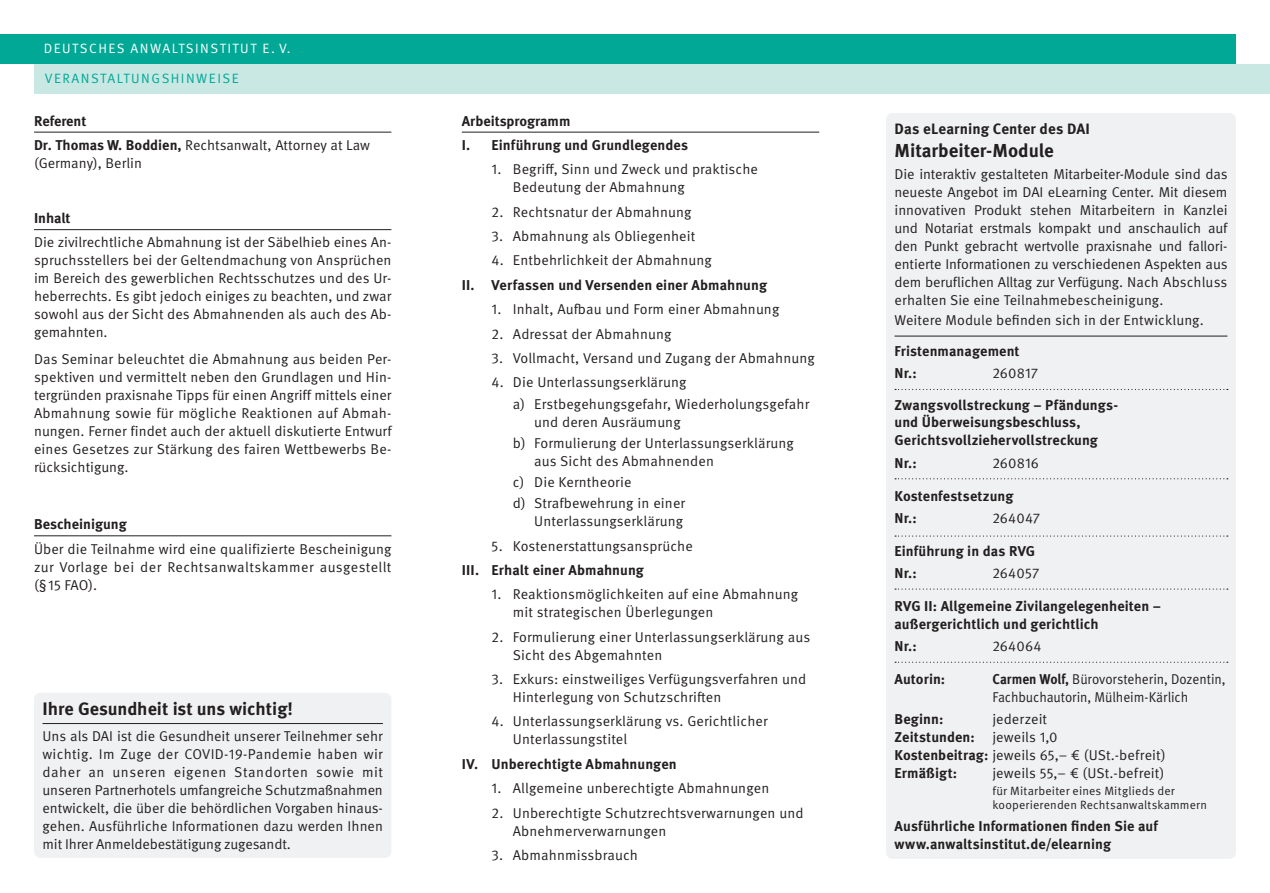
<style>
.page{position:relative;width:1270px;height:893px;background:#fff}
.page>*{position:absolute;margin:0;border:0;box-sizing:border-box;transform-origin:0 0}
.t1{font:700 18.75px "Meta OT";color:#231f20}
.Fließtext_Bold_Linie{font:700 18px "Meta OT";letter-spacing:-.005em;color:#231f20}
.t2{font:700 15px "Meta OT";letter-spacing:.005em;color:#231f20}
.Inhaltstext{font:14.25px/18px "Meta OT Norm";color:#231f20;text-align:justify}
.Arbeitsprogramm_Einz{font:14.25px/18px "Meta OT Norm";letter-spacing:.01em;color:#231f20}
.Arbeitsprogramm_Über{font:700 14.25px/17.5px "Meta OT";letter-spacing:.005em;color:#231f20}
.Inhaltstext-2{font:14.25px/18px "Meta OT Norm";color:#231f20;scale:.93 1}
.Fließtext{font:14.25px/18px "Meta OT Norm";color:#231f20}
.Fließtext_Bold_Linie-2{font:700 14.25px "Meta OT";color:#231f20}
.t3{font:13.5px "Meta OT Norm";letter-spacing:.11em;color:#fff}
.t4{font:13.5px "Meta OT Norm";letter-spacing:.11em;color:#00a895}
.t5{font:12px/14.4px "Meta OT Norm";letter-spacing:.015em;color:#231f20}
.s1{font-family:"Meta OT";font-weight:700}
.s2{font-family:"Meta OT Norm";font-weight:400}
</style>
<div class="page">
<div style="left:34px;top:64px;width:1235px;height:30px;background:#c9e8e4"></div>
<div style="left:0;top:34px;width:1235px;height:30px;background:#00a895"></div>
<hr style="left:462px;top:132px;width:357px;height:1px;background:#231f20">
<hr style="left:34px;top:132px;width:357px;height:1px;background:#231f20">
<hr style="left:34px;top:229px;width:357px;height:1px;background:#231f20">
<hr style="left:34px;top:536px;width:357px;height:1px;background:#231f20">
<div style="left:34px;top:693px;width:357px;height:165px;background:#f0f1f2;border-radius:6px"></div>
<hr style="left:43px;top:723px;width:340px;height:1px;background:#231f20">
<div style="left:885px;top:113px;width:350px;height:746px;background:#f0f1f2;border-radius:6px"></div>
<hr style="left:894px;top:336px;width:333px;height:1px;background:#231f20">
<svg style="left:895px;top:389px;width:332px;height:1px"></svg>
<svg style="left:895px;top:478px;width:332px;height:1px"></svg>
<svg style="left:895px;top:535px;width:332px;height:2px"></svg>
<svg style="left:895px;top:588px;width:332px;height:2px"></svg>
<svg style="left:895px;top:662px;width:332px;height:1px"></svg>
<p class="t3" style="left:44px;top:40px;width:248px">DEUTSCHES ANWALTSINSTITUT E. V.</p>
<p class="t4" style="left:45px;top:70px;width:195px">VERANSTALTUNGSHINWEISE</p>
<p class="Fließtext_Bold_Linie-2" style="left:34px;top:112px;width:54px">Referent</p>
<p class="Fließtext" style="left:34px;top:136px;width:337px"><span class="s1">Dr. Thomas W. Boddien,</span> Rechtsanwalt, Attorney at Law (Germany), Berlin</p>
<p class="Fließtext_Bold_Linie-2" style="left:34px;top:209px;width:38px">Inhalt</p>
<p class="Inhaltstext" style="left:34px;top:234px;width:359px">Die zivilrechtliche Abmahnung ist der Säbelhieb eines An&shy;spruchsstellers bei der Geltendmachung von Ansprüchen im Bereich des gewerblichen Rechtsschutzes und des Ur&shy;heberrechts. Es gibt jedoch einiges zu beachten, und zwar sowohl aus der Sicht des Abmahnenden als auch des Ab&shy;gemahnten.</p>
<p class="Inhaltstext" style="left:34px;top:350px;width:359px">Das Seminar beleuchtet die Abmahnung aus beiden Per&shy;spektiven und vermittelt neben den Grundlagen und Hin&shy;tergründen praxisnahe Tipps für einen Angriff mittels einer Abmahnung sowie für mögliche Reaktionen auf Abmah&shy;nungen. Ferner findet auch der aktuell diskutierte Entwurf eines Gesetzes zur Stärkung des fairen Wettbewerbs Be&shy;rücksichtigung.</p>
<p class="Fließtext_Bold_Linie-2" style="left:34px;top:515px;width:94px">Bescheinigung</p>
<p class="Inhaltstext" style="left:34px;top:540px;width:359px">Über die Teilnahme wird eine qualifizierte Bescheinigung zur Vorlage bei der Rechtsanwaltskammer ausgestellt (§15 FAO).</p>
<p class="Fließtext_Bold_Linie" style="left:43px;top:697px;width:252px">Ihre Gesundheit ist uns wichtig!</p>
<p class="Inhaltstext" style="left:43px;top:728px;width:342px">Uns als DAI ist die Gesundheit unserer Teilnehmer sehr wichtig. Im Zuge der COVID-19-Pandemie haben wir daher an unseren eigenen Standorten sowie mit unseren Partnerhotels umfangreiche Schutzmaßnahmen entwickelt, die über die behördlichen Vorgaben hinaus&shy;gehen. Ausführliche Informationen dazu werden Ihnen mit Ihrer Anmeldebestätigung zugesandt.</p>
<p class="Fließtext_Bold_Linie-2" style="left:462px;top:112px;width:110px">Arbeitsprogramm</p>
<p class="Arbeitsprogramm_Über" style="left:462px;top:136px;width:228px">I. Einführung und Grundlegendes</p>
<p class="Arbeitsprogramm_Einz" style="left:513px;top:161px;width:247px;text-indent:-21px">1. Begriff, Sinn und Zweck und praktische<br>Bedeutung der Abmahnung</p>
<p class="Arbeitsprogramm_Einz" style="left:491px;top:203px;width:201px">2. Rechtsnatur der Abmahnung</p>
<p class="Arbeitsprogramm_Einz" style="left:491px;top:227px;width:205px">3. Abmahnung als Obliegenheit</p>
<p class="Arbeitsprogramm_Einz" style="left:491px;top:252px;width:222px">4. Entbehrlichkeit der Abmahnung</p>
<p class="Arbeitsprogramm_Über" style="left:462px;top:276px;width:307px">II. Verfassen und Versenden einer Abmahnung</p>
<p class="Arbeitsprogramm_Einz" style="left:491px;top:300px;width:289px">1. Inhalt, Aufbau und Form einer Abmahnung</p>
<p class="Arbeitsprogramm_Einz" style="left:491px;top:325px;width:181px">2. Adressat der Abmahnung</p>
<p class="Arbeitsprogramm_Einz" style="left:491px;top:349px;width:325px">3. Vollmacht, Versand und Zugang der Abmahnung</p>
<p class="Arbeitsprogramm_Einz" style="left:491px;top:374px;width:196px">4. Die Unterlassungserklärung</p>
<p class="Arbeitsprogramm_Einz" style="left:534px;top:395px;width:277px;text-indent:-21px">a) Erstbegehungsgefahr, Wiederholungsgefahr und deren Ausräumung</p>
<p class="Arbeitsprogramm_Einz" style="left:534px;top:434px;width:261px;text-indent:-21px">b) Formulierung der Unterlassungserklärung aus Sicht des Abmahnenden</p>
<p class="Arbeitsprogramm_Einz" style="left:513px;top:473px;width:120px">c) Die Kerntheorie</p>
<p class="Arbeitsprogramm_Einz" style="left:513px;top:494px;width:174px;text-align:right">d) Strafbewehrung in einer<br>Unterlassungserklärung</p>
<p class="Arbeitsprogramm_Einz" style="left:491px;top:537px;width:203px">5. Kostenerstattungsansprüche</p>
<p class="Arbeitsprogramm_Über" style="left:462px;top:561px;width:184px">III. Erhalt einer Abmahnung</p>
<p class="Arbeitsprogramm_Einz" style="left:513px;top:585px;width:287px;text-indent:-21px">1. Reaktionsmöglichkeiten auf eine Abmahnung mit strategischen Überlegungen</p>
<p class="Arbeitsprogramm_Einz" style="left:513px;top:628px;width:299px;text-indent:-21px">2. Formulierung einer Unterlassungserklärung aus<br>Sicht des Abgemahnten</p>
<p class="Arbeitsprogramm_Einz" style="left:513px;top:670px;width:295px;text-indent:-21px">3. Exkurs: einstweiliges Verfügungsverfahren und<br>Hinterlegung von Schutzschriften</p>
<p class="Arbeitsprogramm_Einz" style="left:513px;top:713px;width:256px;text-indent:-21px">4. Unterlassungserklärung vs. Gerichtlicher<br>Unterlassungstitel</p>
<p class="Arbeitsprogramm_Über" style="left:462px;top:755px;width:216px">IV. Unberechtigte Abmahnungen</p>
<p class="Arbeitsprogramm_Einz" style="left:491px;top:779px;width:279px">1. Allgemeine unberechtigte Abmahnungen</p>
<p class="Arbeitsprogramm_Einz" style="left:513px;top:804px;width:292px;text-indent:-21px">2. Unberechtigte Schutzrechtsverwarnungen und<br>Abnehmerverwarnungen</p>
<p class="Arbeitsprogramm_Einz" style="left:491px;top:846px;width:148px">3. Abmahnmissbrauch</p>
<p class="t2" style="left:894px;top:120px;width:197px">Das eLearning Center des DAI</p>
<p class="t1" style="left:894px;top:138px;width:161px">Mitarbeiter-Module</p>
<p class="Inhaltstext" style="left:894px;top:165px;width:334px">Die interaktiv gestalteten Mitarbeiter-Module sind das neueste Angebot im DAI eLearning Center. Mit diesem innovativen Produkt stehen Mitarbeitern in Kanzlei und Notariat erstmals kompakt und anschaulich auf den Punkt gebracht wertvolle praxisnahe und fallori&shy;entierte Informationen zu verschiedenen Aspekten aus dem beruflichen Alltag zur Verfügung. Nach Abschluss erhalten Sie eine Teilnahmebescheinigung.</p>
<p class="Inhaltstext" style="left:894px;top:311px;width:311px">Weitere Module befinden sich in der Entwicklung.</p>
<p class="Arbeitsprogramm_Über" style="left:894px;top:342px;width:127px">Fristenmanagement</p>
<p class="Arbeitsprogramm_Über" style="left:894px;top:365px;width:24px">Nr.:</p>
<p class="Inhaltstext" style="left:992px;top:364px;width:47px">260817</p>
<p class="Arbeitsprogramm_Über" style="left:894px;top:397px;width:225px">Zwangsvollstreckung – Pfändungs&shy;und Überweisungsbeschluss,<br>Gerichtsvollziehervollstreckung</p>
<p class="Arbeitsprogramm_Über" style="left:894px;top:454px;width:24px">Nr.:</p>
<p class="Inhaltstext" style="left:992px;top:454px;width:48px">260816</p>
<p class="Arbeitsprogramm_Über" style="left:894px;top:487px;width:120px">Kostenfestsetzung</p>
<p class="Arbeitsprogramm_Über" style="left:894px;top:509px;width:24px">Nr.:</p>
<p class="Inhaltstext" style="left:992px;top:509px;width:49px">264047</p>
<p class="Arbeitsprogramm_Über" style="left:894px;top:542px;width:142px">Einführung in das RVG</p>
<p class="Arbeitsprogramm_Über" style="left:894px;top:564px;width:24px">Nr.:</p>
<p class="Inhaltstext" style="left:992px;top:564px;width:48px">264057</p>
<p class="Arbeitsprogramm_Über" style="left:894px;top:597px;width:268px;line-height:18px">RVG II: Allgemeine Zivilangelegenheiten – außergerichtlich und gerichtlich</p>
<p class="Arbeitsprogramm_Über" style="left:894px;top:637px;width:24px">Nr.:</p>
<p class="Inhaltstext" style="left:992px;top:637px;width:51px">264064</p>
<p class="Arbeitsprogramm_Über" style="left:894px;top:670px;width:52px">Autorin:</p>
<p class="Inhaltstext-2" style="left:992px;top:670px;width:252px"><span class="s1">Carmen Wolf,</span> Bürovorsteherin, Dozentin,<br>Fachbuchautorin, Mülheim-Kärlich</p>
<p class="Arbeitsprogramm_Über" style="left:894px;top:711px;width:50px">Beginn:</p>
<p class="Inhaltstext" style="left:992px;top:710px;width:56px">jederzeit</p>
<p class="Arbeitsprogramm_Über" style="left:894px;top:729px;width:165px">Zeitstunden: <span class="s2">jeweils 1,0</span></p>
<p class="Inhaltstext" style="left:894px;top:746px;width:272px"><span class="s1">Kostenbeitrag:</span> jeweils 65,– € (USt.-befreit)</p>
<p class="Arbeitsprogramm_Über" style="left:894px;top:765px;width:64px">Ermäßigt:</p>
<p class="Inhaltstext" style="left:992px;top:764px;width:173px">jeweils 55,– € (USt.-befreit)</p>
<p class="t5" style="left:992px;top:783px;width:216px">für Mitarbeiter eines Mitglieds der kooperierenden Rechtsanwaltskammern</p>
<p class="Arbeitsprogramm_Über" style="left:894px;top:818px;width:265px">Ausführliche Informationen finden Sie auf</p>
<p class="Arbeitsprogramm_Über" style="left:894px;top:836px;width:218px">www.anwaltsinstitut.de/elearning</p>
</div>
